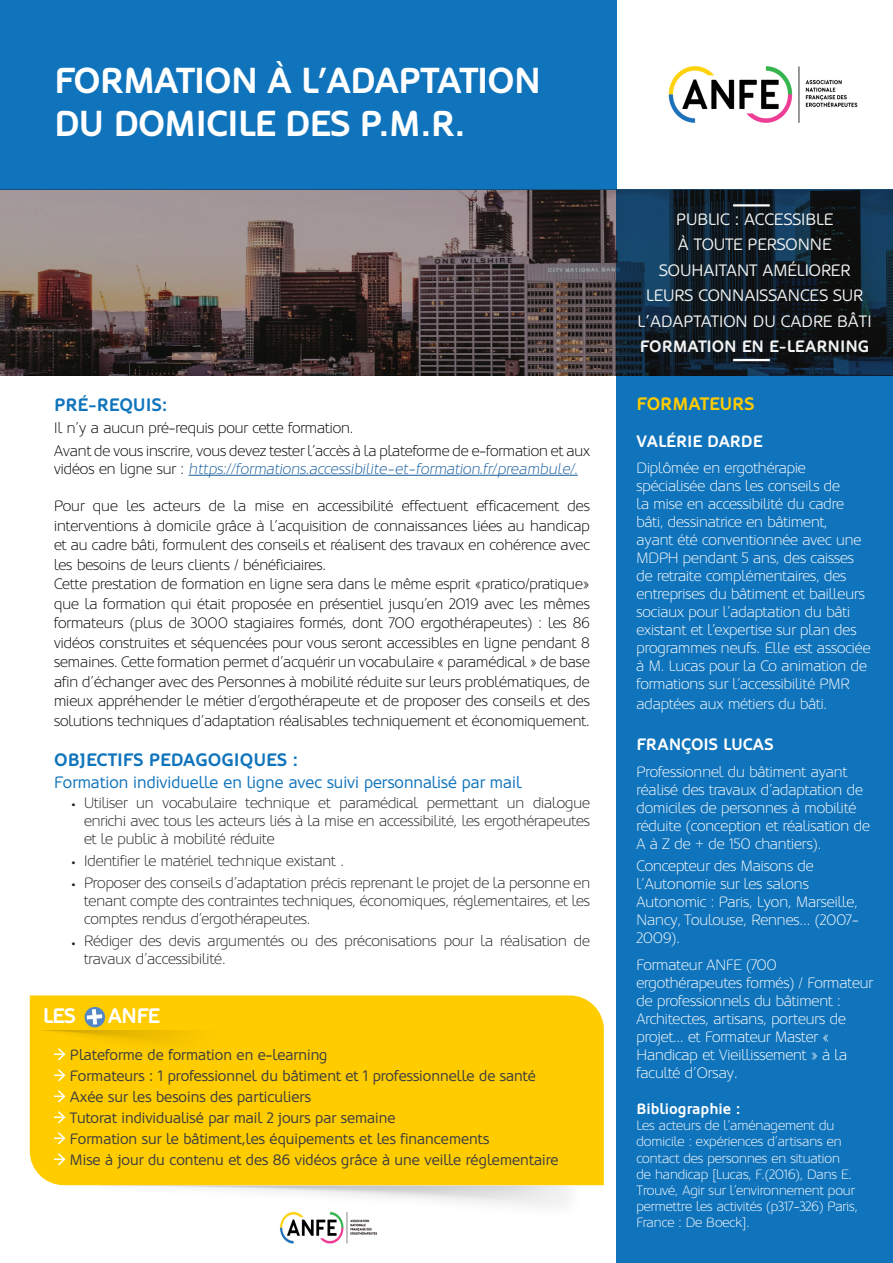
<style>
.page{position:relative;width:893px;height:1263px;background:#fff}
.page>*{position:absolute;margin:0;border:0;box-sizing:border-box;transform-origin:0 0}
.t1{font:700 36px/43.2px "Oblik";letter-spacing:-.025em;color:#fff}
.t2{font:700 21px "Oblik";letter-spacing:-.04em;color:#fff}
.t3{font:700 18px "Oblik";color:#1074bc}
.LISTE_COLONNE{font:700 18px "Oblik";letter-spacing:-.005em;color:#fc0}
.TITRES_COLONNE{font:16.5px/25.5px "Oblik";color:#f1f3f2;text-align:center}
.t4{font:16.5px "Oblik";color:#1074bc}
.LISTE_COLONNE-2{font:700 16.5px "Oblik";color:#fff}
.t5{font:300 15px/19.5px "Oblik";color:#000;text-align:justify}
.LISTE_COLONNE-3{font:300 15px/18px "Oblik";color:#fff}
.t6{font:300 15px/18px "Oblik";color:#231f20;text-align:justify}
.t7{font:15px "Oblik";color:#3e3e3f}
.LISTE_COLONNE-4{font:700 15px "Oblik";color:#fff}
.LISTE_COLONNE-5{font:300 13.5px/16.2px "Oblik";color:#fff}
.s1{font-style:italic;color:#175d9e}
.s2{font-weight:700}
</style>
<div class="page">
<div style="left:0;top:0;width:616px;height:190px;background:#1074bc"></div>
<div style="left:616px;top:190px;width:277px;height:1073px;background:#1074bc"></div>
<div style="left:30px;top:995px;width:574px;height:190px;background:#fc0"></div>
<svg style="left:54px;top:1071px;width:13px;height:96px"></svg>
<img style="left:37px;top:1030px;width:184px;height:41px">
<svg style="left:85px;top:1007px;width:20px;height:20px"></svg>
<svg style="left:87px;top:1009px;width:15px;height:15px"></svg>
<svg style="left:0;top:190px;width:893px;height:186px;background:#4a464a"></svg>
<hr style="left:733px;top:204px;width:37px;height:2px;background:#fff">
<hr style="left:733px;top:359px;width:37px;height:2px;background:#fff">
<hr style="left:189px;top:475px;width:389px;height:1px;background:#175d9e">
<img style="left:668px;top:66px;width:190px;height:57px">
<img style="left:279px;top:1211px;width:99px;height:33px">
<p class="t1" style="left:54px;top:59px;width:489px">FORMATION À L’ADAPTATION<br>DU DOMICILE DES P.M.R.</p>
<p class="t3" style="left:54px;top:395px;width:115px">PRÉ-REQUIS:</p>
<p class="t5" style="left:54px;top:419px;width:301px">Il n’y a aucun pré-requis pour cette formation.</p>
<p class="t5" style="left:54px;top:442px;width:537px;line-height:18px">Avant de vous inscrire, vous devez tester l’accès à la plateforme de e-formation et aux vidéos en ligne sur : <span class="s1">https://formations.accessibilite-et-formation.fr/preambule/.</span></p>
<p class="t5" style="left:54px;top:497px;width:537px">Pour que les acteurs de la mise en accessibilité effectuent efficacement des interventions à domicile grâce à l’acquisition de connaissances liées au handicap et au cadre bâti, formulent des conseils et réalisent des travaux en cohérence avec les besoins de leurs clients / bénéficiaires.</p>
<p class="t5" style="left:54px;top:575px;width:537px">Cette prestation de formation en ligne sera dans le même esprit «pratico/pratique» que la formation qui était proposée en présentiel jusqu’en 2019 avec les mêmes formateurs (plus de 3000 stagiaires formés, dont 700 ergothérapeutes) : les 86 vidéos construites et séquencées pour vous seront accessibles en ligne pendant 8 semaines. Cette formation permet d’acquérir un vocabulaire « paramédical » de base afin d’échanger avec des Personnes à mobilité réduite sur leurs problématiques, de mieux appréhender le métier d’ergothérapeute et de proposer des conseils et des solutions techniques d’adaptation réalisables techniquement et économiquement.</p>
<p class="t3" style="left:54px;top:750px;width:246px">OBJECTIFS PEDAGOGIQUES :</p>
<p class="t4" style="left:54px;top:773px;width:469px">Formation individuelle en ligne avec suivi personnalisé par mail</p>
<p class="t6" style="left:84px;top:794px;width:507px;text-indent:-13px">• Utiliser un vocabulaire technique et paramédical permettant un dialogue enrichi avec tous les acteurs liés à la mise en accessibilité, les ergothérapeutes et le public à mobilité réduite</p>
<p class="t6" style="left:71px;top:852px;width:274px">• Identifier le matériel technique existant .</p>
<p class="t6" style="left:84px;top:874px;width:508px;text-indent:-13px">• Proposer des conseils d’adaptation précis reprenant le projet de la personne en tenant compte des contraintes techniques, économiques, réglementaires, et les comptes rendus d’ergothérapeutes.</p>
<p class="t6" style="left:84px;top:932px;width:507px;text-indent:-13px">• Rédiger des devis argumentés ou des préconisations pour la réalisation de travaux d’accessibilité.</p>
<p class="t2" style="left:43px;top:1003px;width:35px">LES</p>
<p class="t2" style="left:108px;top:1003px;width:54px">ANFE</p>
<p class="t7" style="left:70px;top:1047px;width:259px">Plateforme de formation en e-learning</p>
<p class="t7" style="left:70px;top:1068px;width:467px">Formateurs : 1 professionnel du bâtiment et 1 professionnelle de santé</p>
<p class="t7" style="left:70px;top:1089px;width:243px">Axée sur les besoins des particuliers</p>
<p class="t7" style="left:70px;top:1110px;width:327px">Tutorat individualisé par mail 2 jours par semaine</p>
<p class="t7" style="left:70px;top:1131px;width:421px">Formation sur le bâtiment,les équipements et les financements</p>
<p class="t7" style="left:70px;top:1152px;width:490px">Mise à jour du contenu et des 86 vidéos grâce à une veille réglementaire</p>
<p class="TITRES_COLONNE" style="left:638px;top:207px;width:235px">PUBLIC : ACCESSIBLE<br>À TOUTE PERSONNE<br>SOUHAITANT AMÉLIORER<br>LEURS CONNAISSANCES SUR<br>L’ADAPTATION DU CADRE BÂTI<br><span class="s2">FORMATION EN E-LEARNING</span></p>
<p class="LISTE_COLONNE" style="left:636px;top:394px;width:119px">FORMATEURS</p>
<p class="LISTE_COLONNE-2" style="left:636px;top:432px;width:127px">VALÉRIE DARDE</p>
<p class="LISTE_COLONNE-3" style="left:636px;top:459px;width:235px">Diplômée en ergothérapie spécialisée dans les conseils de<br>la mise en accessibilité du cadre bâti, dessinatrice en bâtiment,<br>ayant été conventionnée avec une MDPH pendant 5 ans, des caisses de retraite complémentaires, des entreprises du bâtiment et bailleurs sociaux pour l’adaptation du bâti existant et l’expertise sur plan des programmes neufs. Elle est associée à M. Lucas pour la Co animation de formations sur l’accessibilité PMR</p>
<p class="LISTE_COLONNE-3" style="left:636px;top:695px;width:192px">adaptées aux métiers du bâti.</p>
<p class="LISTE_COLONNE-2" style="left:636px;top:735px;width:139px">FRANÇOIS LUCAS</p>
<p class="LISTE_COLONNE-3" style="left:636px;top:763px;width:235px">Professionnel du bâtiment ayant réalisé des travaux d’adaptation de domiciles de personnes à mobilité réduite (conception et réalisation de A à Z de + de 150 chantiers).</p>
<p class="LISTE_COLONNE-3" style="left:636px;top:857px;width:224px">Concepteur des Maisons de l’Autonomie sur les salons<br>Autonomic : Paris, Lyon, Marseille,<br>Nancy, Toulouse, Rennes... (2007-<br>2009).</p>
<p class="LISTE_COLONNE-3" style="left:636px;top:956px;width:238px">Formateur ANFE (700 ergothérapeutes formés) / Formateur de professionnels du bâtiment :<br>Architectes, artisans, porteurs de projet… et Formateur Master «<br>Handicap et Vieillissement » à la faculté d’Orsay.</p>
<p class="LISTE_COLONNE-4" style="left:636px;top:1100px;width:106px">Bibliographie :</p>
<p class="LISTE_COLONNE-5" style="left:636px;top:1118px;width:223px">Les acteurs de l’aménagement du domicile : expériences d’artisans en contact des personnes en situation de handicap [Lucas, F.(2016), Dans E.<br>Trouvé, Agir sur l’environnement pour permettre les activités (p317-326) Paris, France : De Boeck].</p>
</div>
